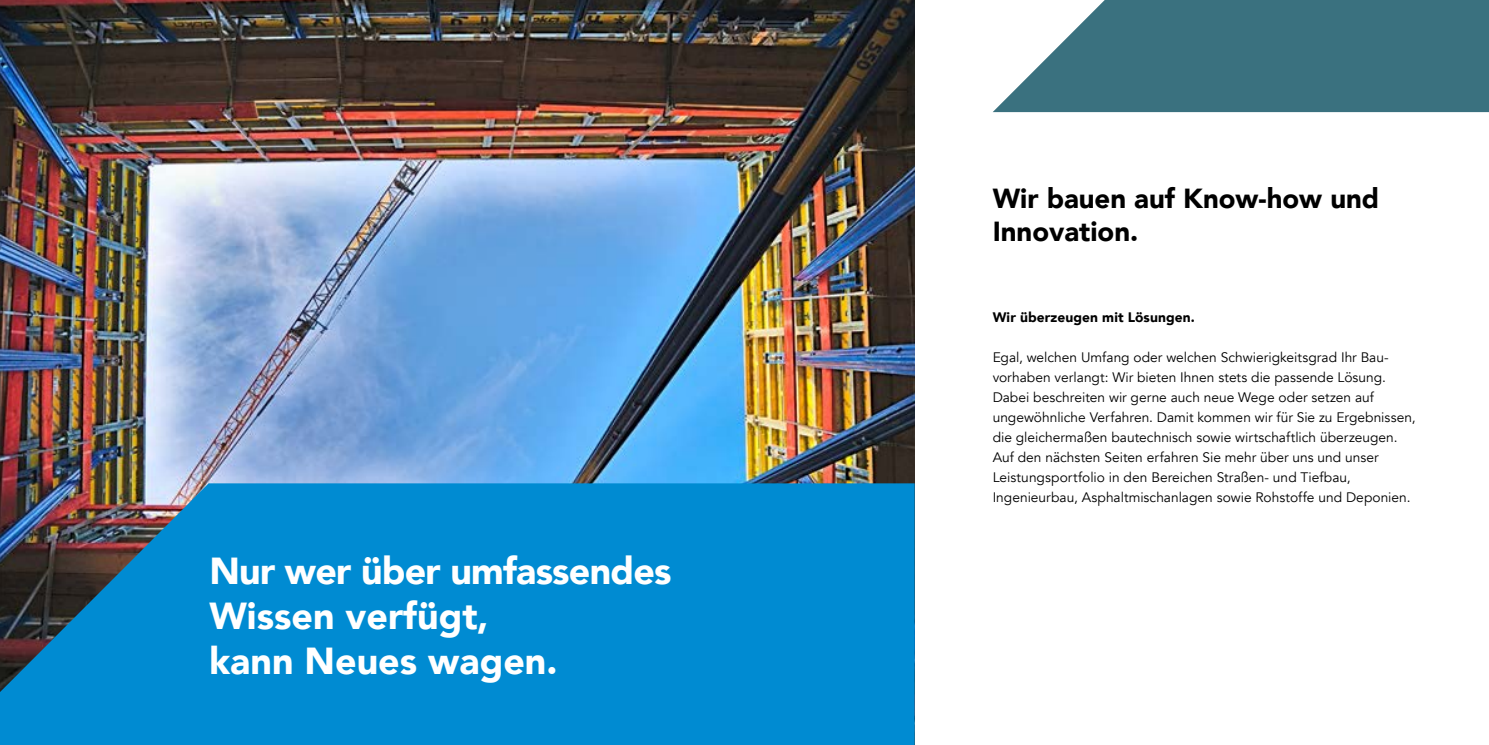
<style>
.page{position:relative;width:1489px;height:745px;background:#fff}
.page>*{position:absolute;margin:0;border:0;box-sizing:border-box;transform-origin:0 0}
.t1{font:900 37.5px/45px "Avenir";color:#fff}
.t2{font:900 27.5px/33px "Avenir";color:#000}
.t3{font:13.75px/20px "Avenir";color:#000}
.t4{font:900 13.75px "Avenir";letter-spacing:.01em;color:#000}
</style>
<div class="page">
<img style="left:0;top:0;width:914px;height:483px">
<svg style="left:993px;top:0;width:495px;height:112px;background:#50808d"></svg>
<svg style="left:0;top:483px;width:914px;height:261px;background:#0884c5"></svg>
<h1 class="t1" style="left:209px;top:547px;width:463px">Nur wer über umfassendes<br>Wissen verfügt,<br>kann Neues wagen.</h1>
<h2 class="t2" style="left:992px;top:180px;width:388px">Wir bauen auf Know-how und<br>Innovation.</h2>
<p class="t4" style="left:992px;top:305px;width:204px">Wir überzeugen mit Lösungen.</p>
<p class="t3" style="left:992px;top:347px;width:424px">Egal, welchen Umfang oder welchen Schwierigkeitsgrad Ihr Bau&shy;vorhaben verlangt: Wir bieten Ihnen stets die passende Lösung.<br>Dabei beschreiten wir gerne auch neue Wege oder setzen auf ungewöhnliche Verfahren. Damit kommen wir für Sie zu Ergebnissen, die gleichermaßen bautechnisch sowie wirtschaftlich überzeugen.<br>Auf den nächsten Seiten erfahren Sie mehr über uns und unser Leistungsportfolio in den Bereichen Straßen- und Tiefbau, Ingenieurbau, Asphaltmischanlagen sowie Rohstoffe und Deponien.</p>
</div>
